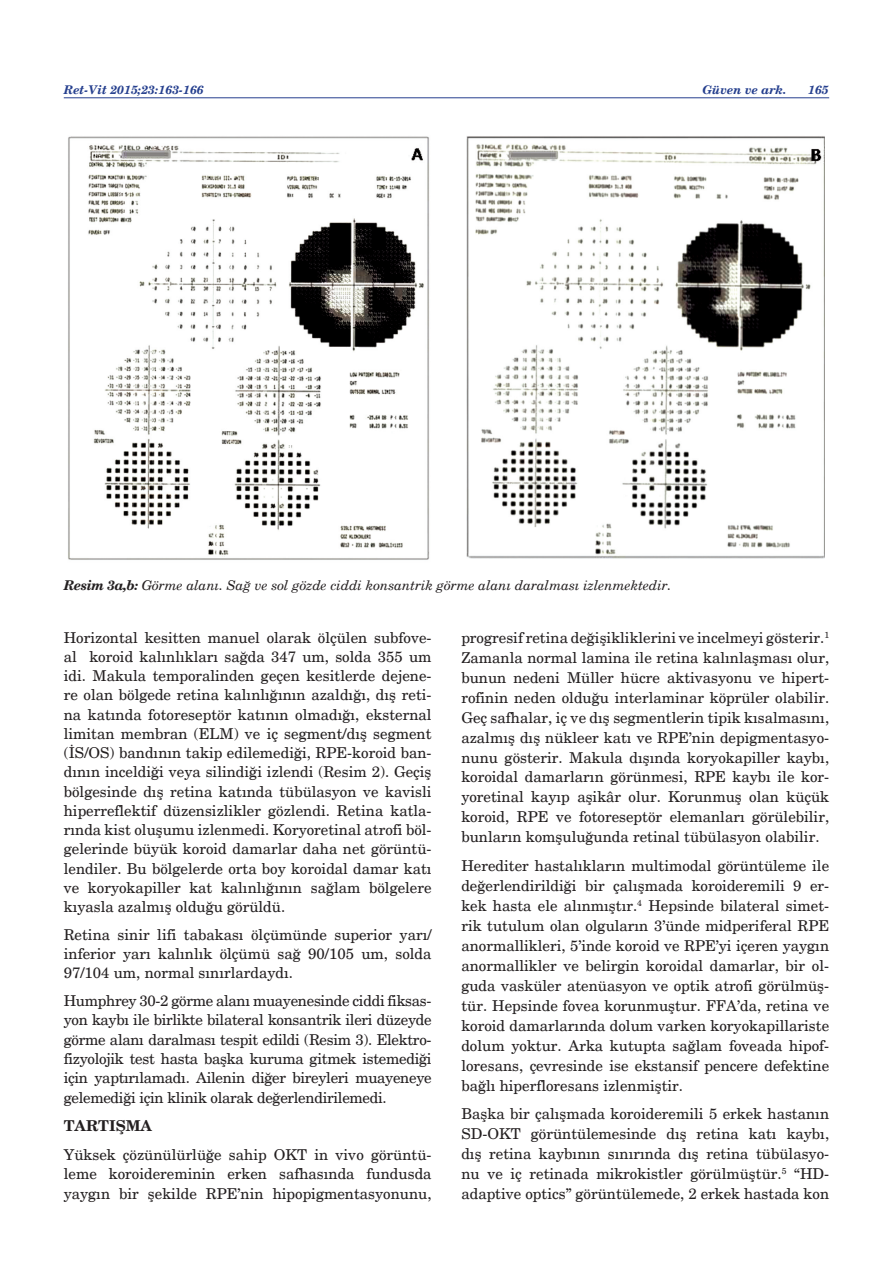
<style>
.page{position:relative;width:893px;height:1263px;background:#fff}
.page>*{position:absolute;margin:0;border:0;box-sizing:border-box;transform-origin:0 0}
.t1{font:15px/20px "New Century Schlbk";color:#231f20;text-align:justify}
.t2{font:700 15px "New Century Schlbk";color:#231f20}
.t3{font:italic 13.5px "New Century Schlbk";color:#231f20}
.t4{font:italic 700 12px "New Century Schlbk";color:#253f8e}
.s1{font-weight:700}
</style>
<div class="page">
<hr style="left:64px;top:97px;width:765px;height:1px;background:#253f8e">
<img style="left:466px;top:136px;width:358px;height:423px">
<img style="left:68px;top:136px;width:362px;height:424px">
<p class="t4" style="left:64px;top:82px;width:142px">Ret-Vit 2015;23:163-166</p>
<p class="t4" style="left:702px;top:82px;width:86px">Güven ve ark.</p>
<p class="t4" style="left:808px;top:82px;width:22px">165</p>
<p class="t3" style="left:64px;top:577px;width:609px"><span class="s1">Resim 3a,b:</span> Görme alanı. Sağ ve sol gözde ciddi konsantrik görme alanı daralması izlenmektedir.</p>
<p class="t1" style="left:64px;top:628px;width:369px;line-height:19.2px">Horizontal kesitten manuel olarak ölçülen subfove&shy;al koroid kalınlıkları sağda 347 um, solda 355 um idi. Makula temporalinden geçen kesitlerde dejene&shy;re olan bölgede retina kalınlığının azaldığı, dış reti&shy;na katında fotoreseptör katının olmadığı, eksternal limitan membran (ELM) ve iç segment/dış segment (İS/OS) bandının takip edilemediği, RPE-koroid ban&shy;dının inceldiği veya silindiği izlendi (Resim 2). Geçiş bölgesinde dış retina katında tübülasyon ve kavisli hiperreflektif düzensizlikler gözlendi. Retina katla&shy;rında kist oluşumu izlenmedi. Koryoretinal atrofi böl&shy;gelerinde büyük koroid damarlar daha net görüntü&shy;lendiler. Bu bölgelerde orta boy koroidal damar katı ve koryokapiller kat kalınlığının sağlam bölgelere kıyasla azalmış olduğu görüldü.</p>
<p class="t1" style="left:64px;top:925px;width:369px;line-height:19.2px">Retina sinir lifi tabakası ölçümünde superior yarı/ inferior yarı kalınlık ölçümü sağ 90/105 um, solda 97/104 um, normal sınırlardaydı.</p>
<p class="t1" style="left:64px;top:991px;width:369px;line-height:19.4px">Humphrey 30-2 görme alanı muayenesinde ciddi fiksas&shy;yon kaybı ile birlikte bilateral konsantrik ileri düzeyde görme alanı daralması tespit edildi (Resim 3). Elektro&shy;fizyolojik test hasta başka kuruma gitmek istemediği için yaptırılamadı. Ailenin diğer bireyleri muayeneye gelemediği için klinik olarak değerlendirilemedi.</p>
<p class="t2" style="left:64px;top:1116px;width:90px">TARTIŞMA</p>
<p class="t1" style="left:64px;top:1144px;width:369px">Yüksek çözünülürlüğe sahip OKT in vivo görüntü&shy;leme koroidereminin erken safhasında fundusda yaygın bir şekilde RPE’nin hipopigmentasyonunu,</p>
<p class="t1" style="left:461px;top:627px;width:369px">progresif retina değişikliklerini ve incelmeyi gösterir.<sup>1<br></sup>Zamanla normal lamina ile retina kalınlaşması olur, bunun nedeni Müller hücre aktivasyonu ve hipert&shy;rofinin neden olduğu interlaminar köprüler olabilir.<br>Geç safhalar, iç ve dış segmentlerin tipik kısalmasını, azalmış dış nükleer katı ve RPE’nin depigmentasyo&shy;nunu gösterir. Makula dışında koryokapiller kaybı, koroidal damarların görünmesi, RPE kaybı ile kor&shy;yoretinal kayıp aşikâr olur. Korunmuş olan küçük koroid, RPE ve fotoreseptör elemanları görülebilir, bunların komşuluğunda retinal tübülasyon olabilir.</p>
<p class="t1" style="left:461px;top:856px;width:369px">Herediter hastalıkların multimodal görüntüleme ile değerlendirildiği bir çalışmada koroideremili 9 er&shy;kek hasta ele alınmıştır.<sup>4</sup> Hepsinde bilateral simet&shy;rik tutulum olan olguların 3’ünde midperiferal RPE anormallikleri, 5’inde koroid ve RPE’yi içeren yaygın anormallikler ve belirgin koroidal damarlar, bir ol&shy;guda vasküler atenüasyon ve optik atrofi görülmüş&shy;tür. Hepsinde fovea korunmuştur. FFA’da, retina ve koroid damarlarında dolum varken koryokapillariste dolum yoktur. Arka kutupta sağlam foveada hipof&shy;loresans, çevresinde ise ekstansif pencere defektine bağlı hiperfloresans izlenmiştir.</p>
<p class="t1" style="left:461px;top:1104px;width:369px">Başka bir çalışmada koroideremili 5 erkek hastanın SD-OKT görüntülemesinde dış retina katı kaybı, dış retina kaybının sınırında dış retina tübülasyo&shy;nu ve iç retinada mikrokistler görülmüştür.<sup>5</sup> “HD&shy;adaptive optics” görüntülemede, 2 erkek hastada kon</p>
</div>
